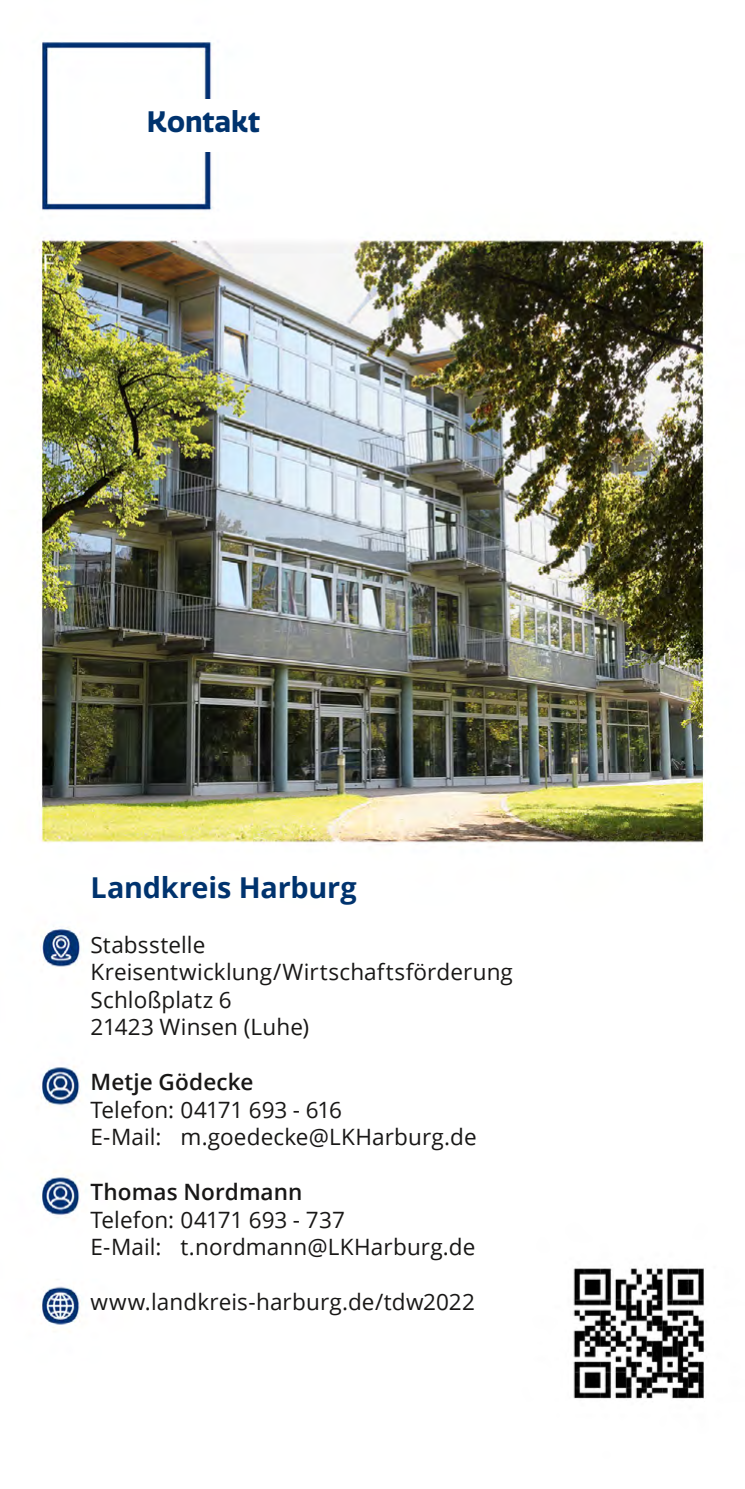
<style>
.page{position:relative;width:745px;height:1489px;background:#fff}
.page>*{position:absolute;margin:0;border:0;box-sizing:border-box;transform-origin:0 0}
.t1{font:700 28.75px "Open Sans";letter-spacing:-.005em;color:#00336e}
.t2{font:700 28.75px "Quatro";color:#00336e}
.t3{font:22.5px "Open Sans";letter-spacing:.005em;color:#181716}
.t4{font:600 22.5px "Open Sans";letter-spacing:.005em;color:#181716}
</style>
<div class="page">
<img style="left:33px;top:42px;width:675px;height:1357px">
<div style="left:147px;top:99px;width:298px;height:53px;background:#fff"></div>
<p class="t2" style="left:147px;top:104px;width:115px">Kontakt</p>
<p class="t1" style="left:90px;top:866px;width:267px">Landkreis Harburg</p>
<p class="t3" style="left:90px;top:929px;width:116px">Stabsstelle</p>
<p class="t3" style="left:90px;top:956px;width:423px">Kreisentwicklung/Wirtschaftsförderung</p>
<p class="t3" style="left:90px;top:984px;width:143px">Schloßplatz 6</p>
<p class="t3" style="left:90px;top:1011px;width:220px">21423 Winsen (Luhe)</p>
<p class="t4" style="left:90px;top:1066px;width:164px">Metje Gödecke</p>
<p class="t3" style="left:90px;top:1094px;width:253px">Telefon: 04171 693 - 616</p>
<p class="t3" style="left:90px;top:1121px;width:387px">E-Mail: m.goedecke@LKHarburg.de</p>
<p class="t4" style="left:90px;top:1176px;width:213px">Thomas Nordmann</p>
<p class="t3" style="left:90px;top:1204px;width:256px">Telefon: 04171 693 - 737</p>
<p class="t3" style="left:90px;top:1231px;width:386px">E-Mail: t.nordmann@LKHarburg.de</p>
<p class="t3" style="left:90px;top:1286px;width:386px">www.landkreis-harburg.de/tdw2022</p>
</div>
